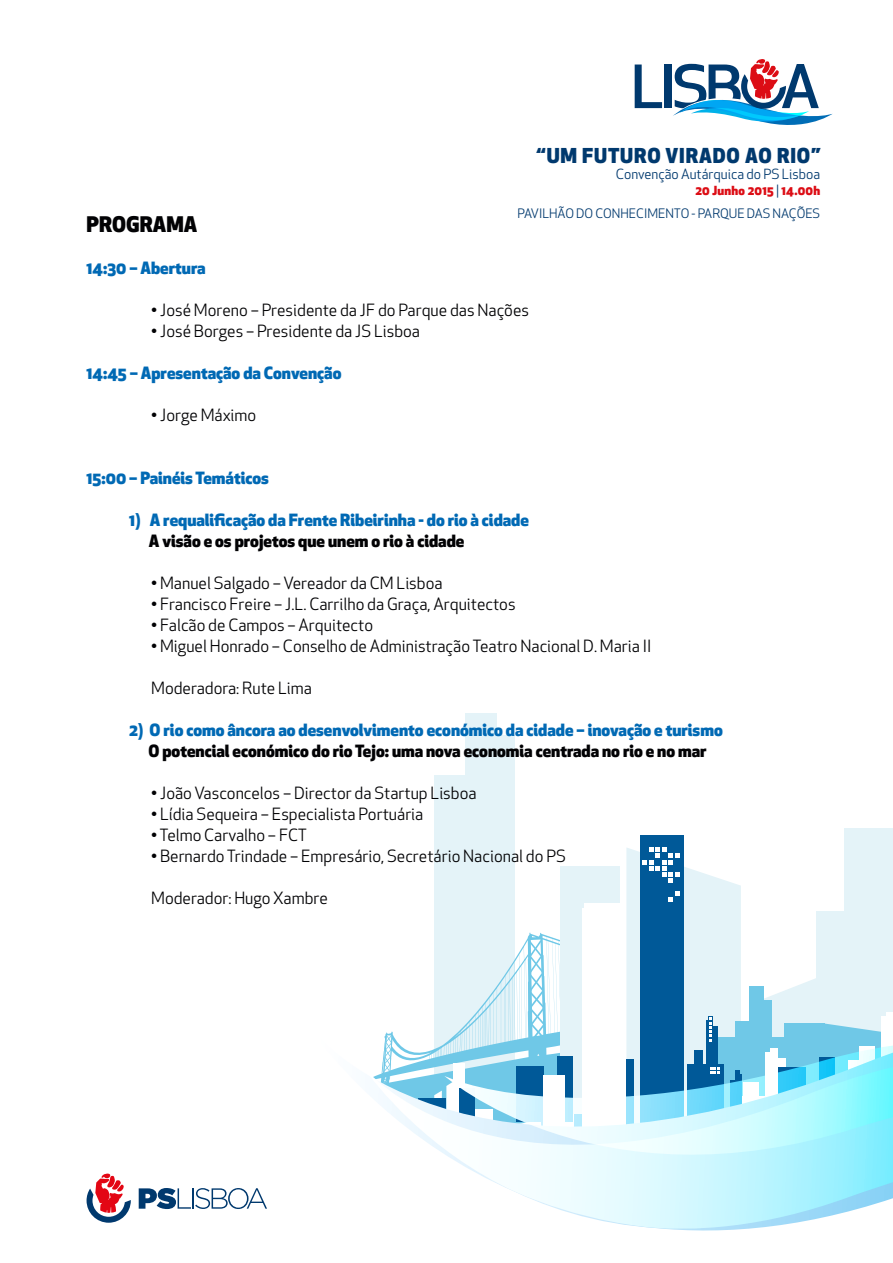
<style>
.page{position:relative;width:893px;height:1263px;background:#fff}
.page>*{position:absolute;margin:0;border:0;box-sizing:border-box;transform-origin:0 0}
.t1{font:800 21px "Apex New";color:#020204}
.t2{font:800 20.1px "Apex New";letter-spacing:.04em;color:#00396e}
.t3{font:16.5px "Apex New";color:#020204}
.t4{font:800 16.5px "Apex New";color:#0069b4}
.t5{font:800 16.5px "Apex New";color:#020204}
.t6{font:13.65px "Apex New";color:#00396e}
.t7{font:12.75px "Apex New";color:#00396e}
.t8{font:800 12.3px "Apex New";letter-spacing:.02em;color:#dc0d15}
.s1{font-weight:400;font-size:12.75px;color:#00396e}
</style>
<div class="page">
<div style="left:434px;top:775px;width:81px;height:352px;background:#e4f3f8"></div>
<div style="left:465px;top:735px;width:50px;height:350px;background:#e4f3f8"></div>
<div style="left:465px;top:713px;width:32px;height:350px;background:#e4f3f8"></div>
<div style="left:816px;top:911px;width:77px;height:216px;background:#e4f3f8"></div>
<div style="left:844px;top:828px;width:49px;height:299px;background:#e4f3f8"></div>
<div style="left:749px;top:986px;width:15px;height:141px;background:#6fc8e7"></div>
<div style="left:641px;top:835px;width:43px;height:292px;background:#005998"></div>
<svg style="left:461px;top:932px;width:99px;height:97px"></svg>
<div style="left:560px;top:867px;width:60px;height:247px;background:#e4f3f8"></div>
<div style="left:582px;top:908px;width:43px;height:219px;background:#fff"></div>
<svg style="left:585px;top:847px;width:156px;height:182px"></svg>
<div style="left:585px;top:903px;width:36px;height:7px;background:#fff"></div>
<svg style="left:764px;top:978px;width:129px;height:51px"></svg>
<svg style="left:385px;top:1029px;width:508px;height:202px"></svg>
<svg style="left:373px;top:1052px;width:520px;height:177px"></svg>
<svg style="left:444px;top:1041px;width:449px;height:114px"></svg>
<svg style="left:87px;top:1173px;width:44px;height:50px"></svg>
<svg style="left:139px;top:1188px;width:128px;height:21px"></svg>
<svg style="left:528px;top:937px;width:18px;height:104px"></svg>
<svg style="left:382px;top:1034px;width:10px;height:46px"></svg>
<svg style="left:635px;top:65px;width:27px;height:43px"></svg>
<div style="left:664px;top:65px;width:7px;height:43px;background:#00396e"></div>
<svg style="left:673px;top:59px;width:160px;height:66px"></svg>
<p class="t2" style="left:537px;top:142px;width:285px">“UM FUTURO VIRADO AO RIO”</p>
<p class="t6" style="left:616px;top:165px;width:206px">Convenção Autárquica do PS Lisboa</p>
<p class="t8" style="left:695px;top:182px;width:126px">20 Junho 2015 <span class="s1">|</span> 14.00h</p>
<p class="t7" style="left:517px;top:205px;width:304px">PAVILHÃO DO CONHECIMENTO - PARQUE DAS NAÇÕES</p>
<p class="t1" style="left:87px;top:210px;width:112px">PROGRAMA</p>
<p class="t4" style="left:87px;top:257px;width:121px">14:30 – Abertura</p>
<p class="t3" style="left:151px;top:300px;width:379px">• José Moreno – Presidente da JF do Parque das Nações</p>
<p class="t3" style="left:151px;top:321px;width:270px">• José Borges – Presidente da JS Lisboa</p>
<p class="t4" style="left:87px;top:362px;width:256px">14:45 – Apresentação da Convenção</p>
<p class="t3" style="left:151px;top:405px;width:106px">• Jorge Máximo</p>
<p class="t4" style="left:87px;top:467px;width:184px">15:00 – Painéis Temáticos</p>
<p class="t4" style="left:129px;top:509px;width:401px">1) A requalificação da Frente Ribeirinha - do rio à cidade</p>
<p class="t5" style="left:149px;top:530px;width:317px">A visão e os projetos que unem o rio à cidade</p>
<p class="t3" style="left:151px;top:573px;width:293px">• Manuel Salgado – Vereador da CM Lisboa</p>
<p class="t3" style="left:151px;top:594px;width:366px">• Francisco Freire – J.L. Carrilho da Graça, Arquitectos</p>
<p class="t3" style="left:151px;top:615px;width:223px">• Falcão de Campos – Arquitecto</p>
<p class="t3" style="left:151px;top:636px;width:502px">• Miguel Honrado – Conselho de Administração Teatro Nacional D. Maria II</p>
<p class="t3" style="left:151px;top:678px;width:162px">Moderadora: Rute Lima</p>
<p class="t4" style="left:129px;top:719px;width:595px">2) O rio como âncora ao desenvolvimento económico da cidade – inovação e turismo</p>
<p class="t5" style="left:149px;top:740px;width:560px">O potencial económico do rio Tejo: uma nova economia centrada no rio e no mar</p>
<p class="t3" style="left:151px;top:783px;width:327px">• João Vasconcelos – Director da Startup Lisboa</p>
<p class="t3" style="left:151px;top:804px;width:274px">• Lídia Sequeira – Especialista Portuária</p>
<p class="t3" style="left:151px;top:825px;width:157px">• Telmo Carvalho – FCT</p>
<p class="t3" style="left:151px;top:846px;width:416px">• Bernardo Trindade – Empresário, Secretário Nacional do PS</p>
<p class="t3" style="left:151px;top:888px;width:178px">Moderador: Hugo Xambre</p>
</div>
